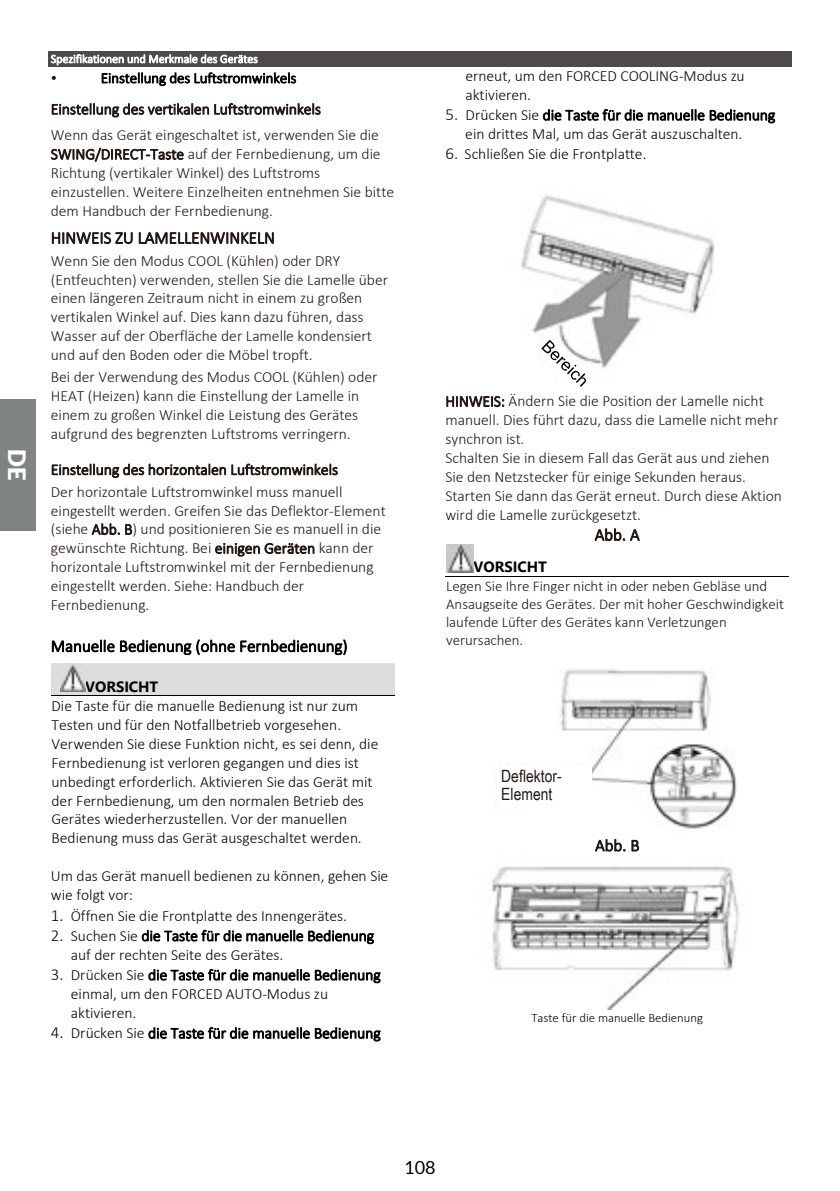
<style>
.page{position:relative;width:840px;height:1191px;background:#fff}
.page>*{position:absolute;margin:0;border:0;box-sizing:border-box;transform-origin:0 0}
.t1{font:900 24px "Lato";color:#fff}
.t2{font:18px "Lato";color:#000}
.t3{font:300 17px "Calibri";color:#030403}
.t4{font:300 17px "Calibri";color:#231815}
.t5{font:17px/18.6px "Arial Narrow";letter-spacing:.005em;color:#241916}
.t6{font:300 15.6px/19px "Calibri";color:#231815}
.t7{font:300 15.6px/19px "Calibri";color:#030403}
.t8{font:15.6px "Segoe UI";color:#030403}
.t9{font:300 14.8px/18px "Calibri";letter-spacing:-.005em;color:#231815}
.t10{font:300 14.8px "Calibri";color:#030403}
.t11{font:700 14.8px "Segoe UI";letter-spacing:-.005em;color:#030403}
.t12{font:300 12.6px "Calibri";color:#030403}
.t13{font:300 12px "Calibri";color:#fff}
.s1{font-size:17px}
</style>
<div class="page">
<div style="left:49px;top:51px;width:741px;height:15px;background:#4e4a49"></div>
<hr style="left:49px;top:66px;width:741px;height:1px;background:#4e4a49">
<svg style="left:790px;top:51px;width:1px;height:16px"></svg>
<div style="left:51px;top:663px;width:342px;height:32px;background:#dcdedd"></div>
<hr style="left:51px;top:695px;width:343px;height:1px;background:#000">
<hr style="left:445px;top:576px;width:343px;height:1px;background:#000">
<img style="left:61px;top:664px;width:24px;height:27px">
<img style="left:521px;top:195px;width:194px;height:173px">
<img style="left:446px;top:545px;width:27px;height:27px">
<img style="left:491px;top:866px;width:249px;height:143px">
<img style="left:498px;top:669px;width:239px;height:160px">
<img style="left:501px;top:766px;width:90px;height:41px">
<svg style="left:537px;top:336px;width:56px;height:51px"></svg>
<div style="left:0;top:399px;width:36px;height:131px;background:#7f8384"></div>
<h1 class="t1" style="left:31px;top:449px;width:33px;rotate:90deg">DE</h1>
<p class="t13" style="left:51px;top:51px;width:208px">Spezifikationen und Merkmale des Gerätes</p>
<p class="t8" style="left:51px;top:63px;width:8px">•</p>
<p class="t10" style="left:101px;top:69px;width:197px">Einstellung des Luftstromwinkels</p>
<p class="t6" style="left:51px;top:96px;width:329px;line-height:26px">Einstellung des vertikalen Luftstromwinkels<br>Wenn das Gerät eingeschaltet ist, verwenden Sie die</p>
<p class="t6" style="left:51px;top:145px;width:344px">SWING/DIRECT-Taste auf der Fernbedienung, um die Richtung (vertikaler Winkel) des Luftstroms einzustellen. Weitere Einzelheiten entnehmen Sie bitte dem Handbuch der Fernbedienung.</p>
<p class="t4" style="left:51px;top:227px;width:225px">HINWEIS ZU LAMELLENWINKELN</p>
<p class="t6" style="left:51px;top:251px;width:338px">Wenn Sie den Modus COOL (Kühlen) oder DRY (Entfeuchten) verwenden, stellen Sie die Lamelle über einen längeren Zeitraum nicht in einem zu großen vertikalen Winkel auf. Dies kann dazu führen, dass Wasser auf der Oberfläche der Lamelle kondensiert und auf den Boden oder die Möbel tropft.</p>
<p class="t6" style="left:51px;top:367px;width:328px">Bei der Verwendung des Modus COOL (Kühlen) oder HEAT (Heizen) kann die Einstellung der Lamelle in einem zu großen Winkel die Leistung des Gerätes aufgrund des begrenzten Luftstroms verringern.</p>
<p class="t6" style="left:51px;top:458px;width:293px;line-height:21.8px">Einstellung des horizontalen Luftstromwinkels<br>Der horizontale Luftstromwinkel muss manuell</p>
<p class="t6" style="left:51px;top:500px;width:336px">eingestellt werden. Greifen Sie das Deflektor-Element (siehe Abb. B) und positionieren Sie es manuell in die gewünschte Richtung. Bei einigen Geräten kann der horizontale Luftstromwinkel mit der Fernbedienung eingestellt werden. Siehe: Handbuch der Fernbedienung.</p>
<p class="t3" style="left:51px;top:635px;width:298px">Manuelle Bedienung (ohne Fernbedienung)</p>
<p class="t11" style="left:85px;top:672px;width:75px">VORSICHT</p>
<p class="t7" style="left:51px;top:696px;width:328px">Die Taste für die manuelle Bedienung ist nur zum Testen und für den Notfallbetrieb vorgesehen.<br>Verwenden Sie diese Funktion nicht, es sei denn, die Fernbedienung ist verloren gegangen und dies ist unbedingt erforderlich. Aktivieren Sie das Gerät mit der Fernbedienung, um den normalen Betrieb des Gerätes wiederherzustellen. Vor der manuellen Bedienung muss das Gerät ausgeschaltet werden.</p>
<p class="t7" style="left:51px;top:866px;width:339px">Um das Gerät manuell bedienen zu können, gehen Sie wie folgt vor:</p>
<p class="t7" style="left:51px;top:905px;width:297px"><span class="s1">1.</span> Öffnen Sie die Frontplatte des Innengerätes.</p>
<p class="t7" style="left:71px;top:926px;width:304px;text-indent:-20px"><span class="s1">2.</span> Suchen Sie die Taste für die manuelle Bedienung auf der rechten Seite des Gerätes.</p>
<p class="t7" style="left:71px;top:965px;width:311px;text-indent:-20px"><span class="s1">3.</span> Drücken Sie die Taste für die manuelle Bedienung einmal, um den FORCED AUTO-Modus zu aktivieren.</p>
<p class="t7" style="left:51px;top:1023px;width:331px"><span class="s1">4.</span> Drücken Sie die Taste für die manuelle Bedienung</p>
<p class="t7" style="left:465px;top:66px;width:281px">erneut, um den FORCED COOLING-Modus zu aktivieren.</p>
<p class="t7" style="left:465px;top:105px;width:311px;text-indent:-20px"><span class="s1">5.</span> Drücken Sie die Taste für die manuelle Bedienung ein drittes Mal, um das Gerät auszuschalten.</p>
<p class="t7" style="left:445px;top:144px;width:202px"><span class="s1">6.</span> Schließen Sie die Frontplatte.</p>
<p class="t6" style="left:445px;top:392px;width:338px">HINWEIS: Ändern Sie die Position der Lamelle nicht manuell. Dies führt dazu, dass die Lamelle nicht mehr synchron ist.<br>Schalten Sie in diesem Fall das Gerät aus und ziehen Sie den Netzstecker für einige Sekunden heraus.<br>Starten Sie dann das Gerät erneut. Durch diese Aktion wird die Lamelle zurückgesetzt.</p>
<p class="t4" style="left:594px;top:524px;width:46px">Abb. A</p>
<p class="t11" style="left:473px;top:553px;width:75px">VORSICHT</p>
<p class="t9" style="left:446px;top:576px;width:339px">Legen Sie Ihre Finger nicht in oder neben Gebläse und Ansaugseite des Gerätes. Der mit hoher Geschwindigkeit laufende Lüfter des Gerätes kann Verletzungen verursachen.</p>
<p class="t5" style="left:501px;top:766px;width:62px">Deflektor-<br>Element</p>
<p class="t4" style="left:595px;top:835px;width:46px">Abb. B</p>
<p class="t12" style="left:531px;top:1010px;width:173px">Taste für die manuelle Bedienung</p>
<p class="t2" style="left:404px;top:1157px;width:33px">108</p>
</div>
